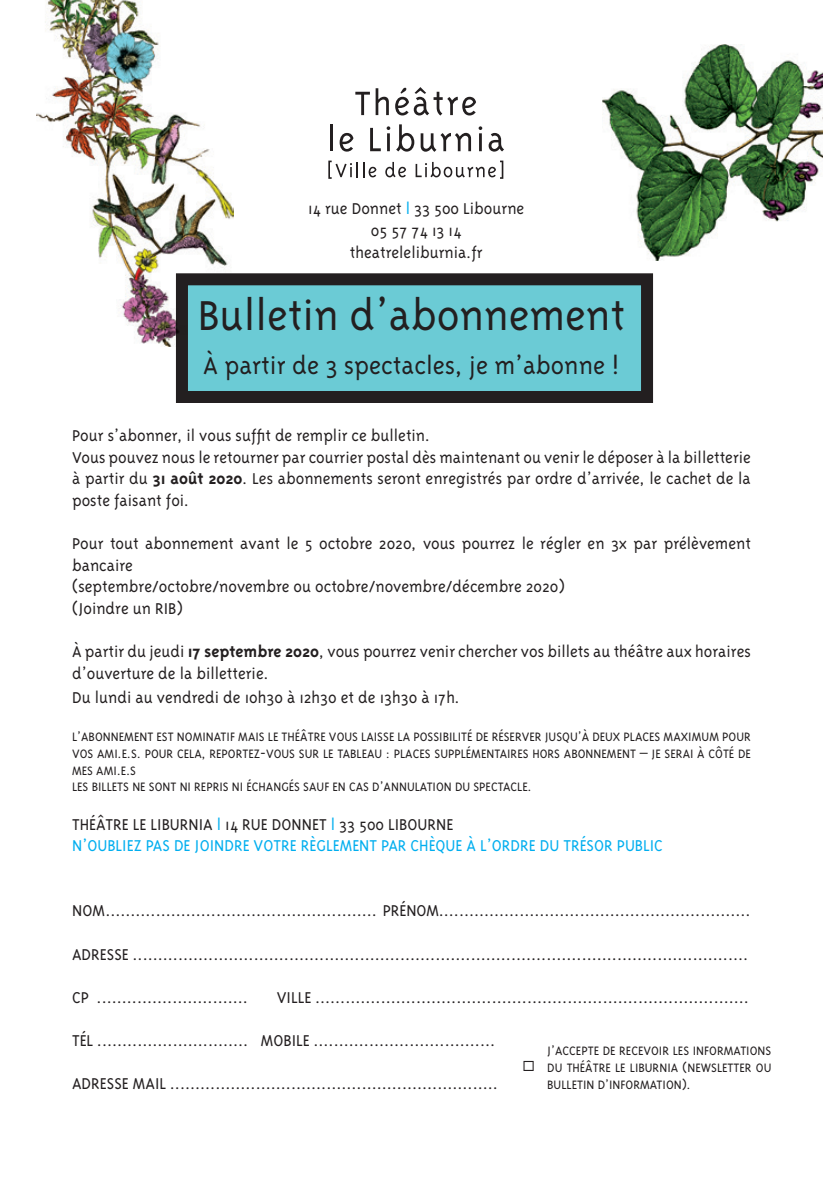
<style>
.page{position:relative;width:823px;height:1191px;background:#fff}
.page>*{position:absolute;margin:0;border:0;box-sizing:border-box;transform-origin:0 0}
.t1{font:300 48px "Triplex";color:#231f20}
.t2{font:300 28px "Triplex";color:#231f20}
.t3{font:300 18px/21.6px "Triplex";color:#231f20}
.t4{font:300 18px/21.6px "Triplex";color:#00aeef}
.t5{font:300 14px/16.8px "Triplex";color:#231f20;text-align:justify}
.s1{color:#00aeef}
.s2{font-weight:700}
.s3{color:#231f20}
</style>
<div class="page">
<div style="left:182px;top:279px;width:464px;height:118px;background:#6bcbd5"></div>
<div style="left:176px;top:273px;width:476px;height:130px;border:12px solid #231f20"></div>
<svg style="left:355px;top:88px;width:33px;height:27px"></svg>
<svg style="left:395px;top:87px;width:81px;height:29px"></svg>
<hr style="left:330px;top:124px;width:2px;height:27px;background:#231f20">
<svg style="left:339px;top:133px;width:14px;height:19px"></svg>
<svg style="left:370px;top:128px;width:10px;height:23px"></svg>
<svg style="left:386px;top:126px;width:4px;height:25px"></svg>
<svg style="left:396px;top:124px;width:18px;height:28px"></svg>
<svg style="left:420px;top:133px;width:51px;height:19px"></svg>
<svg style="left:478px;top:126px;width:4px;height:4px"></svg>
<hr style="left:478px;top:133px;width:3px;height:18px;background:#231f20">
<svg style="left:488px;top:133px;width:16px;height:19px"></svg>
<svg style="left:328px;top:161px;width:48px;height:18px"></svg>
<svg style="left:385px;top:162px;width:21px;height:15px"></svg>
<svg style="left:415px;top:161px;width:88px;height:18px"></svg>
<img style="left:36px;top:0;width:197px;height:346px">
<img style="left:602px;top:45px;width:220px;height:216px">
<p class="t3" style="left:308px;top:198px;width:217px;text-align:center">14 rue Donnet <span class="s1">l</span> 33 500 Libourne<br>05 57 74 13 14 theatreleliburnia.fr</p>
<h1 class="t1" style="left:197px;top:289px;width:429px">Bulletin d’abonnement</h1>
<h2 class="t2" style="left:203px;top:349px;width:418px">À partir de 3 spectacles, je m’abonne !</h2>
<p class="t3" style="left:72px;top:424px;width:680px">Pour s’abonner, il vous suffit de remplir ce bulletin.<br>Vous pouvez nous le retourner par courrier postal dès maintenant ou venir le déposer à la billetterie à partir du <span class="s2">31 août 2020</span>. Les abonnements seront enregistrés par ordre d’arrivée, le cachet de la poste faisant foi.</p>
<p class="t3" style="left:72px;top:532px;width:680px">Pour tout abonnement avant le 5 octobre 2020, vous pourrez le régler en 3x par prélèvement bancaire<br>(septembre/octobre/novembre ou octobre/novembre/décembre 2020)<br>(Joindre un RIB)</p>
<p class="t3" style="left:72px;top:640px;width:680px">À partir du jeudi <span class="s2">17 septembre 2020</span>, vous pourrez venir chercher vos billets au théâtre aux horaires d’ouverture de la billetterie.</p>
<p class="t3" style="left:72px;top:686px;width:389px">Du lundi au vendredi de 10h30 à 12h30 et de 13h30 à 17h.</p>
<p class="t5" style="left:72px;top:728px;width:680px;text-align:left">L’ABONNEMENT EST NOMINATIF MAIS LE THÉÂTRE VOUS LAISSE LA POSSIBILITÉ DE RÉSERVER JUSQU’À DEUX PLACES MAXIMUM POUR VOS AMI.E.S. POUR CELA, REPORTEZ-VOUS SUR LE TABLEAU : PLACES SUPPLÉMENTAIRES HORS ABONNEMENT – JE SERAI À CÔTÉ DE MES AMI.E.S<br>LES BILLETS NE SONT NI REPRIS NI ÉCHANGÉS SAUF EN CAS D’ANNULATION DU SPECTACLE.</p>
<p class="t4" style="left:72px;top:813px;width:592px"><span class="s3">THÉÂTRE LE LIBURNIA</span> l <span class="s3">14 RUE DONNET</span> l <span class="s3">33 500 LIBOURNE<br></span>N’OUBLIEZ PAS DE JOINDRE VOTRE RÈGLEMENT PAR CHÈQUE À L’ORDRE DU TRÉSOR PUBLIC</p>
<p class="t3" style="left:72px;top:899px;width:680px">NOM ...................................................... PRÉNOM..............................................................</p>
<p class="t3" style="left:72px;top:943px;width:677px">ADRESSE ..........................................................................................................................</p>
<p class="t3" style="left:72px;top:986px;width:178px">CP ..............................</p>
<p class="t3" style="left:276px;top:986px;width:474px">VILLE ......................................................................................</p>
<p class="t3" style="left:72px;top:1029px;width:424px">TÉL .............................. MOBILE ....................................</p>
<p class="t3" style="left:72px;top:1072px;width:427px">ADRESSE MAIL .................................................................</p>
<p class="t5" style="left:547px;top:1042px;width:225px">J’ACCEPTE DE RECEVOIR LES INFORMATIONS DU THÉÂTRE LE LIBURNIA (NEWSLETTER OU BULLETIN D’INFORMATION).</p>
</div>
